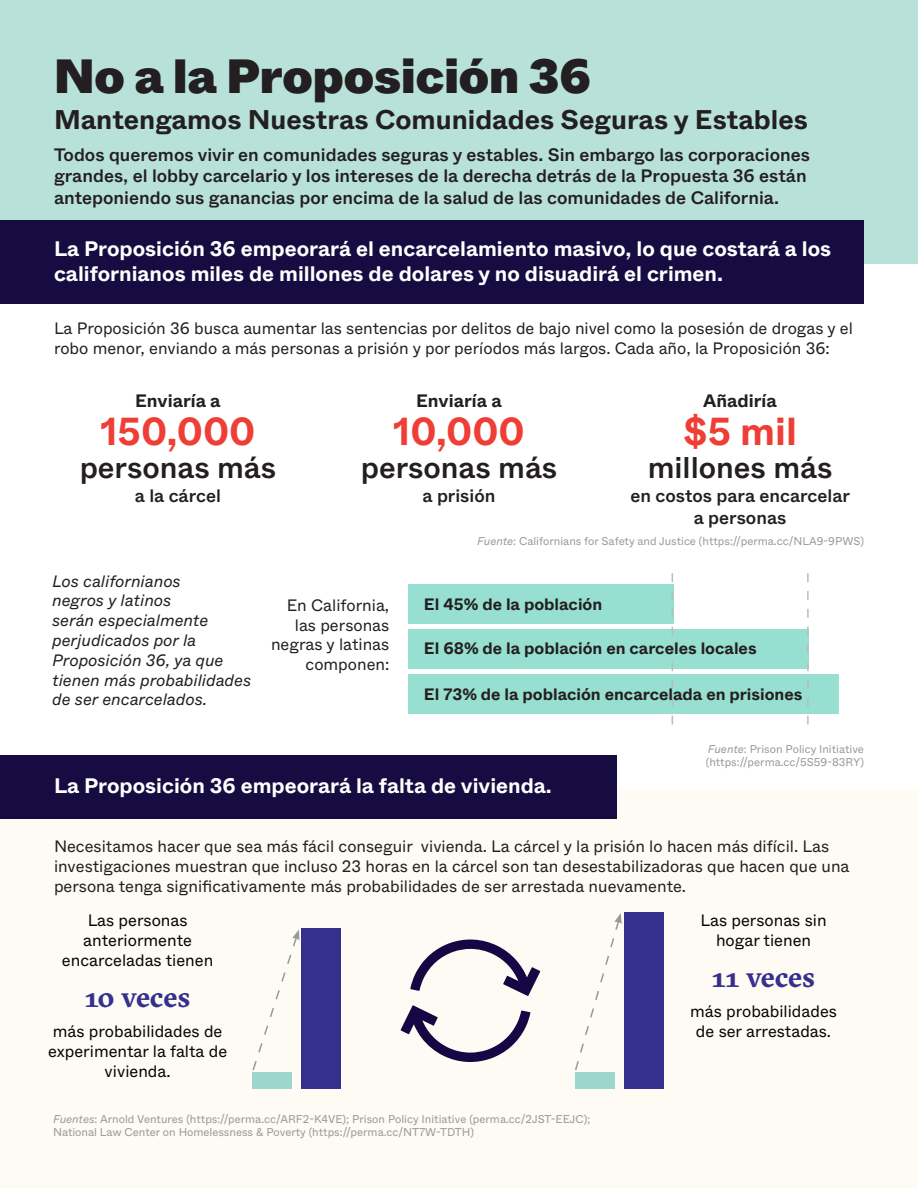
<style>
.page{position:relative;width:918px;height:1188px;background:#fff}
.page>*{position:absolute;margin:0;border:0;box-sizing:border-box;transform-origin:0 0}
.t1{font:900 48px "ABC Whyte";color:#231f20}
.t2{font:700 39px "ABC Whyte";color:#ee3e35}
.t3{font:500 30px "ABC Whyte";color:#231f20}
.t4{font:700 28.5px "GT Sectra";letter-spacing:-.005em;color:#352f8e}
.t5{font:700 27px "ABC Whyte";color:#231f20}
.t6{font:700 21px/25.2px "ABC Whyte";color:#fff}
.t7{font:500 18px/21.6px "ABC Whyte";color:#231f20}
.t8{font:700 18px "ABC Whyte";color:#231f20}
.t9{font:16.5px/19.8px "ABC Whyte";color:#231f20}
.t10{font:16.5px/19.8px "ABC Whyte";color:#040503;text-align:center}
.t11{font:italic 16.5px/19.8px "ABC Whyte";color:#231f20}
.t12{font:700 16.5px "ABC Whyte";color:#231f20}
.t13{font:11.25px/13.5px "ABC Whyte";color:#989999}
.s1{font-style:italic}
</style>
<div class="page">
<div style="left:0;top:790px;width:918px;height:398px;background:#fefaf4"></div>
<div style="left:0;top:756px;width:616px;height:63px;background:#160c42"></div>
<div style="left:0;top:0;width:918px;height:263px;background:#b8e1da"></div>
<div style="left:0;top:220px;width:864px;height:83px;background:#160c42"></div>
<div style="left:408px;top:584px;width:265px;height:39px;background:#97dfd1"></div>
<div style="left:408px;top:629px;width:401px;height:40px;background:#97dfd1"></div>
<div style="left:408px;top:675px;width:430px;height:39px;background:#97dfd1"></div>
<svg style="left:672px;top:573px;width:1px;height:151px"></svg>
<svg style="left:807px;top:573px;width:2px;height:151px"></svg>
<div style="left:301px;top:929px;width:40px;height:160px;background:#352f8e"></div>
<div style="left:252px;top:1073px;width:40px;height:16px;background:#9dd6cd"></div>
<svg style="left:252px;top:929px;width:47px;height:142px"></svg>
<div style="left:624px;top:913px;width:39px;height:176px;background:#352f8e"></div>
<div style="left:575px;top:1073px;width:39px;height:16px;background:#9dd6cd"></div>
<svg style="left:575px;top:913px;width:47px;height:157px"></svg>
<svg style="left:401px;top:1005px;width:129px;height:57px"></svg>
<svg style="left:410px;top:940px;width:130px;height:56px"></svg>
<p class="t1" style="left:54px;top:43px;width:539px">No a la Proposición 36</p>
<p class="t5" style="left:54px;top:102px;width:755px">Mantengamos Nuestras Comunidades Seguras y Estables</p>
<p class="t7" style="left:54px;top:144px;width:758px">Todos queremos vivir en comunidades seguras y estables. Sin embargo las corporaciones grandes, el lobby carcelario y los intereses de la derecha detrás de la Propuesta 36 están anteponiendo sus ganancias por encima de la salud de las comunidades de California.</p>
<p class="t6" style="left:54px;top:237px;width:779px">La Proposición 36 empeorará el encarcelamiento masivo, lo que costará a los californianos miles de millones de dolares y no disuadirá el crimen.</p>
<p class="t9" style="left:54px;top:319px;width:800px">La Proposición 36 busca aumentar las sentencias por delitos de bajo nivel como la posesión de drogas y el robo menor, enviando a más personas a prisión y por períodos más largos. Cada año, la Proposición 36:</p>
<p class="t8" style="left:135px;top:389px;width:87px">Enviaría a</p>
<p class="t8" style="left:416px;top:389px;width:87px">Enviaría a</p>
<p class="t8" style="left:703px;top:389px;width:75px">Añadiría</p>
<p class="t2" style="left:100px;top:406px;width:157px">150,000</p>
<p class="t2" style="left:393px;top:406px;width:133px">10,000</p>
<p class="t2" style="left:683px;top:406px;width:115px">$5 mil</p>
<p class="t3" style="left:80px;top:448px;width:198px">personas más</p>
<p class="t7" style="left:135px;top:485px;width:88px">a la cárcel</p>
<p class="t3" style="left:361px;top:448px;width:198px">personas más</p>
<p class="t7" style="left:423px;top:485px;width:74px">a prisión</p>
<p class="t3" style="left:648px;top:448px;width:186px">millones más</p>
<p class="t7" style="left:630px;top:485px;width:221px">en costos para encarcelar</p>
<p class="t7" style="left:694px;top:507px;width:94px">a personas</p>
<p class="t13" style="left:477px;top:534px;width:388px"><span class="s1">Fuente</span>: Californians for Safety and Justice (https://perma.cc/NLA9-9PWS)</p>
<p class="t11" style="left:52px;top:571px;width:200px">Los californianos<br>negros y latinos<br>serán especialmente perjudicados por la<br>Proposición 36, ya que tienen más probabilidades de ser encarcelados.</p>
<p class="t9" style="left:271px;top:595px;width:120px;text-align:right">En California, las personas negras y latinas componen:</p>
<p class="t12" style="left:424px;top:594px;width:180px">El 45% de la población</p>
<p class="t12" style="left:424px;top:638px;width:334px">El 68% de la población en carceles locales</p>
<p class="t12" style="left:424px;top:683px;width:380px">El 73% de la población encarcelada en prisiones</p>
<p class="t13" style="left:708px;top:742px;width:158px"><span class="s1">Fuente</span>: Prison Policy Initiative</p>
<p class="t13" style="left:706px;top:756px;width:160px">(https://perma.cc/5S59-83RY)</p>
<p class="t6" style="left:54px;top:773px;width:499px">La Proposición 36 empeorará la falta de vivienda.</p>
<p class="t9" style="left:54px;top:837px;width:797px">Necesitamos hacer que sea más fácil conseguir vivienda. La cárcel y la prisión lo hacen más difícil. Las investigaciones muestran que incluso 23 horas en la cárcel son tan desestabilizadoras que hacen que una persona tenga significativamente más probabilidades de ser arrestada nuevamente.</p>
<p class="t10" style="left:62px;top:910px;width:153px">Las personas anteriormente encarceladas tienen</p>
<p class="t4" style="left:85px;top:978px;width:107px">10 veces</p>
<p class="t10" style="left:48px;top:1022px;width:181px">más probabilidades de experimentar la falta de vivienda.</p>
<p class="t13" style="left:53px;top:1112px;width:539px"><span class="s1">Fuentes</span>: Arnold Ventures (https://perma.cc/ARF2-K4VE); Prison Policy Initiative (perma.cc/2JST-EEJC);<br>National Law Center on Homelessness &amp; Poverty (https://perma.cc/NT7W-TDTH)</p>
<p class="t10" style="left:701px;top:910px;width:128px">Las personas sin hogar tienen</p>
<p class="t4" style="left:712px;top:959px;width:104px">11 veces</p>
<p class="t10" style="left:690px;top:1002px;width:148px">más probabilidades de ser arrestadas.</p>
</div>
